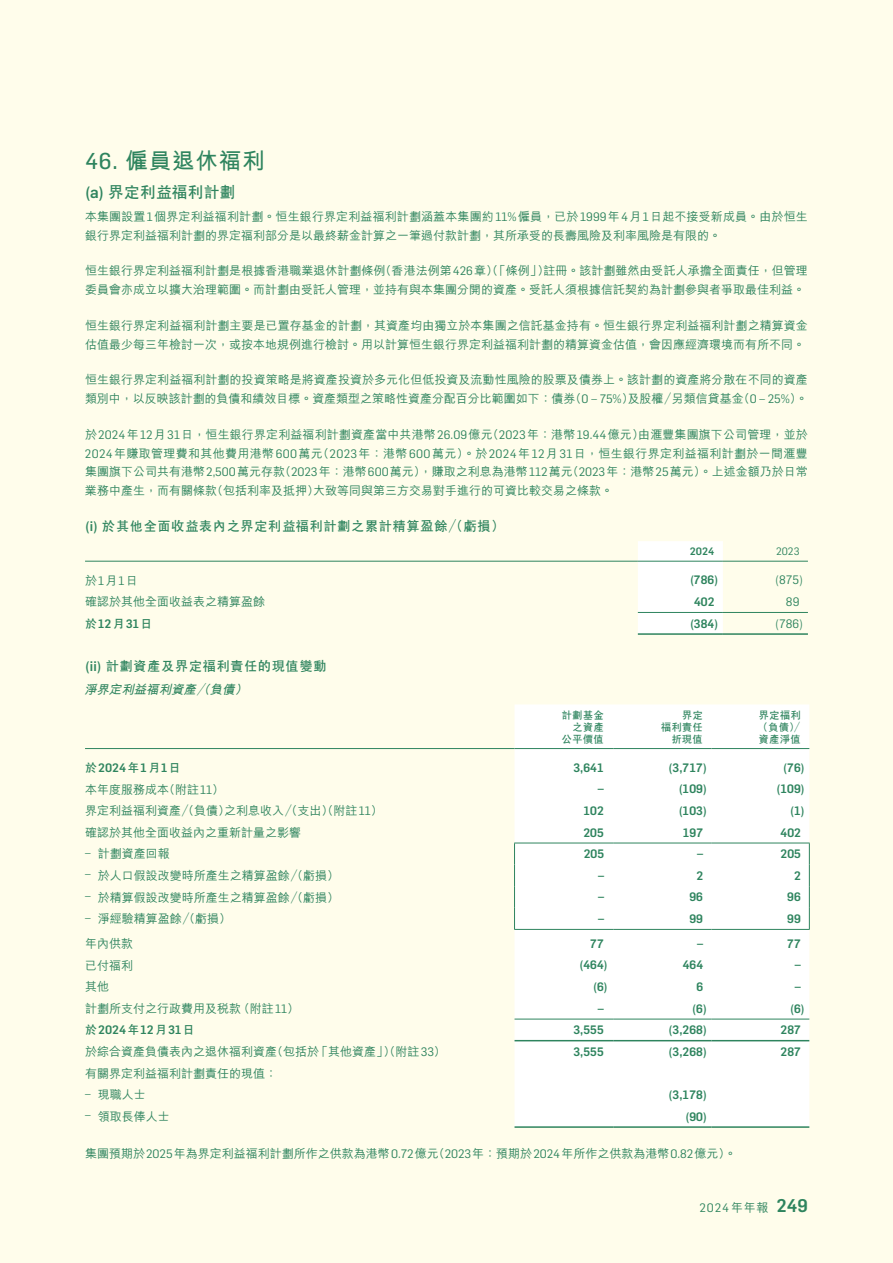
<style>
.page{position:relative;width:893px;height:1263px;background:#fffdeb}
.page>*{position:absolute;margin:0;border:0;box-sizing:border-box;transform-origin:0 0}
.t1{font:700 22.5px "M Hei HK";letter-spacing:.035em;color:#2e845e}
.t2{font:700 16.05px "C Hei 2 HK";letter-spacing:-.005em;color:#2e845e}
.t3{font:700 13.5px "C Hei 2 HK";letter-spacing:.025em;color:#2e845e}
.t4{font:italic 700 12.45px "M Hei HK";color:#2e845e}
.t5{font:500 12px/18.8px "M Hei HK";color:#2e845e}
.t6{font:500 12px "Flama";letter-spacing:.005em;color:#2e845e}
.t7{font:12px "Flama";letter-spacing:.005em;color:#2e845e}
.t8{font:700 10.5px/12px "C Hei 2 HK";letter-spacing:.005em;color:#2e845e;text-align:right}
.t9{font:500 10.5px "Flama";color:#2e845e}
.t10{font:10.5px "Flama";color:#2e845e}
.s1{font-family:"Flama Basic";font-weight:400}
.s2{font-family:"Flama";font-weight:500}
.s3{font-family:"Flama";font-weight:400}
.s4{font-family:"C Hei 2 HK";font-weight:700}
.s5{font-family:"M Hei HK";font-weight:500}
.s6{font-weight:500;font-size:18px}
</style>
<div class="page">
<div style="left:638px;top:541px;width:85px;height:92px;background:#fff"></div>
<hr style="left:638px;top:633px;width:85px;height:2px;background:#2e845e">
<hr style="left:723px;top:633px;width:85px;height:2px;background:#2e845e">
<hr style="left:638px;top:612px;width:85px;height:1px;background:#2e845e">
<hr style="left:723px;top:612px;width:85px;height:1px;background:#2e845e">
<hr style="left:85px;top:561px;width:553px;height:1px;background:#2e845e">
<hr style="left:638px;top:561px;width:85px;height:1px;background:#2e845e">
<hr style="left:723px;top:561px;width:85px;height:1px;background:#2e845e">
<div style="left:514px;top:705px;width:295px;height:421px;background:#fff"></div>
<hr style="left:514px;top:1040px;width:100px;height:1px;background:#2e845e">
<hr style="left:614px;top:1040px;width:97px;height:1px;background:#2e845e">
<hr style="left:711px;top:1040px;width:98px;height:1px;background:#2e845e">
<hr style="left:514px;top:1126px;width:100px;height:2px;background:#2e845e">
<hr style="left:614px;top:1126px;width:97px;height:2px;background:#2e845e">
<hr style="left:711px;top:1126px;width:98px;height:2px;background:#2e845e">
<hr style="left:514px;top:1019px;width:100px;height:1px;background:#2e845e">
<hr style="left:614px;top:1019px;width:97px;height:1px;background:#2e845e">
<hr style="left:711px;top:1019px;width:98px;height:1px;background:#2e845e">
<hr style="left:85px;top:748px;width:429px;height:1px;background:#2e845e">
<hr style="left:514px;top:748px;width:100px;height:1px;background:#2e845e">
<hr style="left:614px;top:748px;width:97px;height:1px;background:#2e845e">
<hr style="left:711px;top:748px;width:98px;height:1px;background:#2e845e">
<hr style="left:514px;top:843px;width:100px;height:1px;background:#2e845e">
<hr style="left:614px;top:843px;width:97px;height:1px;background:#2e845e">
<hr style="left:711px;top:843px;width:99px;height:1px;background:#2e845e">
<svg style="left:514px;top:843px;width:1px;height:86px"></svg>
<svg style="left:809px;top:843px;width:1px;height:86px"></svg>
<hr style="left:514px;top:929px;width:100px;height:1px;background:#2e845e">
<hr style="left:614px;top:929px;width:97px;height:1px;background:#2e845e">
<hr style="left:711px;top:929px;width:99px;height:1px;background:#2e845e">
<h1 class="t1" style="left:85px;top:144px;width:181px"><span class="s1">46.</span> 僱員退休福利</h1>
<h2 class="t2" style="left:85px;top:184px;width:152px"><span class="s2">(a)</span> 界定利益福利計劃</h2>
<p class="t5" style="left:85px;top:206px;width:724px">本集團設置<span class="s3">1</span>個界定利益福利計劃。恒生銀行界定利益福利計劃涵蓋本集團約<span class="s3">11%</span>僱員，已於<span class="s3">1999</span>年<span class="s3">4</span>月<span class="s3">1</span>日起不接受新成員。由於恒生銀行界定利益福利計劃的界定福利部分是以最終薪金計算之一筆過付款計劃，其所承受的長壽風險及利率風險是有限的。</p>
<p class="t5" style="left:85px;top:260px;width:724px">恒生銀行界定利益福利計劃是根據香港職業退休計劃條例（香港法例第<span class="s3">426</span>章）（「條例」）註冊。該計劃雖然由受託人承擔全面責任，但管理委員會亦成立以擴大治理範圍。而計劃由受託人管理，並持有與本集團分開的資產。受託人須根據信託契約為計劃參與者爭取最佳利益。</p>
<p class="t5" style="left:85px;top:315px;width:724px">恒生銀行界定利益福利計劃主要是已置存基金的計劃，其資產均由獨立於本集團之信託基金持有。恒生銀行界定利益福利計劃之精算資金估值最少每三年檢討一次，或按本地規例進行檢討。用以計算恒生銀行界定利益福利計劃的精算資金估值，會因應經濟環境而有所不同。</p>
<p class="t5" style="left:85px;top:369px;width:724px">恒生銀行界定利益福利計劃的投資策略是將資產投資於多元化但低投資及流動性風險的股票及債券上。該計劃的資產將分散在不同的資產類別中，以反映該計劃的負債和績效目標。資產類型之策略性資產分配百分比範圍如下：債券（<span class="s3">0 – 75%</span>）及股權／另類信貸基金（<span class="s3">0 – 25%</span>）。</p>
<p class="t5" style="left:85px;top:424px;width:724px;text-align:justify">於<span class="s3">2024</span>年<span class="s3">12</span>月<span class="s3">31</span>日，恒生銀行界定利益福利計劃資產當中共港幣<span class="s3">26.09</span>億元（<span class="s3">2023</span>年：港幣<span class="s3">19.44</span>億元）由滙豐集團旗下公司管理，並於<span class="s3">2024</span>年賺取管理費和其他費用港幣<span class="s3">600</span>萬元（<span class="s3">2023</span>年：港幣<span class="s3">600</span>萬元）。於<span class="s3">2024</span>年<span class="s3">12</span>月<span class="s3">31</span>日，恒生銀行界定利益福利計劃於一間滙豐集團旗下公司共有港幣<span class="s3">2,500</span>萬元存款（<span class="s3">2023</span>年：港幣<span class="s3">600</span>萬元），賺取之利息為港幣<span class="s3">112</span>萬元（<span class="s3">2023</span>年：港幣<span class="s3">25</span>萬元）。上述金額乃於日常業務中產生，而有關條款（包括利率及抵押）大致等同與第三方交易對手進行的可資比較交易之條款。</p>
<p class="t3" style="left:85px;top:519px;width:421px"><span class="s2">(i)</span> 於其他全面收益表內之界定利益福利計劃之累計精算盈餘／（虧損）</p>
<p class="t9" style="left:690px;top:544px;width:26px">2024</p>
<p class="t10" style="left:776px;top:544px;width:25px">2023</p>
<p class="t5" style="left:85px;top:570px;width:54px">於<span class="s3">1</span>月<span class="s3">1</span>日</p>
<p class="t6" style="left:690px;top:571px;width:30px">(786)</p>
<p class="t7" style="left:775px;top:572px;width:29px">(875)</p>
<p class="t5" style="left:85px;top:591px;width:181px">確認於其他全面收益表之精算盈餘</p>
<p class="t6" style="left:694px;top:593px;width:22px">402</p>
<p class="t7" style="left:786px;top:593px;width:15px">89</p>
<p class="t6" style="left:85px;top:615px;width:69px"><span class="s4">於</span>12<span class="s4">月</span>31<span class="s4">日</span></p>
<p class="t6" style="left:690px;top:615px;width:30px">(384)</p>
<p class="t7" style="left:775px;top:615px;width:29px">(786)</p>
<p class="t3" style="left:85px;top:660px;width:243px"><span class="s2">(ii)</span> 計劃資產及界定福利責任的現值變動</p>
<p class="t4" style="left:84px;top:681px;width:168px">淨界定利益福利資產／（負債）</p>
<p class="t8" style="left:562px;top:708px;width:44px">計劃基金之資產公平價值</p>
<p class="t8" style="left:661px;top:708px;width:44px">界定<br>福利責任折現值</p>
<p class="t8" style="left:757px;top:708px;width:49px;text-align:left">界定福利（負債）／資產淨值</p>
<p class="t6" style="left:85px;top:759px;width:97px"><span class="s4">於</span>2024<span class="s4">年</span>1<span class="s4">月</span>1<span class="s4">日</span></p>
<p class="t6" style="left:573px;top:759px;width:32px">3,641</p>
<p class="t6" style="left:669px;top:759px;width:40px">(3,717)</p>
<p class="t6" style="left:783px;top:759px;width:23px">(76)</p>
<p class="t5" style="left:85px;top:779px;width:141px">本年度服務成本（附註<span class="s3">11</span>）</p>
<p class="t6" style="left:598px;top:780px;width:8px">–</p>
<p class="t6" style="left:679px;top:780px;width:30px">(109)</p>
<p class="t6" style="left:776px;top:780px;width:30px">(109)</p>
<p class="t5" style="left:85px;top:800px;width:299px">界定利益福利資產／（負債）之利息收入／（支出）（附註<span class="s3">11</span>）</p>
<p class="t6" style="left:583px;top:802px;width:22px">102</p>
<p class="t6" style="left:679px;top:802px;width:30px">(103)</p>
<p class="t6" style="left:790px;top:802px;width:16px">(1)</p>
<p class="t5" style="left:85px;top:822px;width:217px">確認於其他全面收益內之重新計量之影響</p>
<p class="t6" style="left:583px;top:824px;width:22px">205</p>
<p class="t6" style="left:683px;top:824px;width:22px">197</p>
<p class="t6" style="left:780px;top:824px;width:22px">402</p>
<p class="t5" style="left:85px;top:843px;width:86px"><span class="s3">–</span> 計劃資產回報</p>
<p class="t6" style="left:584px;top:845px;width:22px">205</p>
<p class="t6" style="left:697px;top:845px;width:8px">–</p>
<p class="t6" style="left:780px;top:845px;width:22px">205</p>
<p class="t5" style="left:85px;top:865px;width:255px"><span class="s3">–</span> 於人口假設改變時所產生之精算盈餘／（虧損）</p>
<p class="t6" style="left:598px;top:867px;width:8px">–</p>
<p class="t6" style="left:696px;top:867px;width:8px">2</p>
<p class="t6" style="left:794px;top:867px;width:8px">2</p>
<p class="t5" style="left:85px;top:887px;width:255px"><span class="s3">–</span> 於精算假設改變時所產生之精算盈餘／（虧損）</p>
<p class="t6" style="left:598px;top:888px;width:8px">–</p>
<p class="t6" style="left:689px;top:888px;width:15px">96</p>
<p class="t6" style="left:787px;top:888px;width:15px">96</p>
<p class="t5" style="left:85px;top:908px;width:147px"><span class="s3">–</span> 淨經驗精算盈餘／（虧損）</p>
<p class="t6" style="left:598px;top:910px;width:8px">–</p>
<p class="t6" style="left:689px;top:910px;width:15px">99</p>
<p class="t6" style="left:787px;top:910px;width:15px">99</p>
<p class="t5" style="left:85px;top:933px;width:49px">年內供款</p>
<p class="t6" style="left:590px;top:935px;width:15px">77</p>
<p class="t6" style="left:697px;top:935px;width:8px">–</p>
<p class="t6" style="left:787px;top:935px;width:15px">77</p>
<p class="t5" style="left:85px;top:955px;width:49px">已付福利</p>
<p class="t6" style="left:579px;top:956px;width:30px">(464)</p>
<p class="t6" style="left:683px;top:956px;width:22px">464</p>
<p class="t6" style="left:795px;top:956px;width:8px">–</p>
<p class="t5" style="left:85px;top:976px;width:25px">其他</p>
<p class="t6" style="left:593px;top:978px;width:16px">(6)</p>
<p class="t6" style="left:696px;top:978px;width:8px">6</p>
<p class="t6" style="left:795px;top:978px;width:8px">–</p>
<p class="t5" style="left:85px;top:998px;width:216px">計劃所支付之行政費用及稅款（附註<span class="s3">11</span>）</p>
<p class="t6" style="left:598px;top:1000px;width:8px">–</p>
<p class="t6" style="left:692px;top:1000px;width:16px">(6)</p>
<p class="t6" style="left:790px;top:1000px;width:16px">(6)</p>
<p class="t6" style="left:85px;top:1021px;width:111px"><span class="s4">於</span>2024<span class="s4">年</span>12<span class="s4">月</span>31<span class="s4">日</span></p>
<p class="t6" style="left:573px;top:1021px;width:32px">3,555</p>
<p class="t6" style="left:669px;top:1021px;width:40px">(3,268)</p>
<p class="t6" style="left:780px;top:1021px;width:22px">287</p>
<p class="t5" style="left:85px;top:1041px;width:362px">於綜合資產負債表內之退休福利資產（包括於「其他資產」）（附註<span class="s3">33</span>）</p>
<p class="t6" style="left:573px;top:1043px;width:32px">3,555</p>
<p class="t6" style="left:669px;top:1043px;width:40px">(3,268)</p>
<p class="t6" style="left:780px;top:1043px;width:22px">287</p>
<p class="t5" style="left:85px;top:1063px;width:193px">有關界定利益福利計劃責任的現值：</p>
<p class="t5" style="left:85px;top:1084px;width:62px"><span class="s3">–</span> 現職人士</p>
<p class="t6" style="left:669px;top:1086px;width:40px">(3,178)</p>
<p class="t5" style="left:85px;top:1106px;width:86px"><span class="s3">–</span> 領取長俸人士</p>
<p class="t6" style="left:685px;top:1108px;width:23px">(90)</p>
<p class="t5" style="left:85px;top:1143px;width:653px">集團預期於<span class="s3">2025</span>年為界定利益福利計劃所作之供款為港幣<span class="s3">0.72</span>億元（<span class="s3">2023</span>年：預期於<span class="s3">2024</span>年所作之供款為港幣<span class="s3">0.82</span>億元）。</p>
<p class="t7" style="left:700px;top:1199px;width:110px">2024<span class="s5">年年報</span> <span class="s6">249</span></p>
</div>
